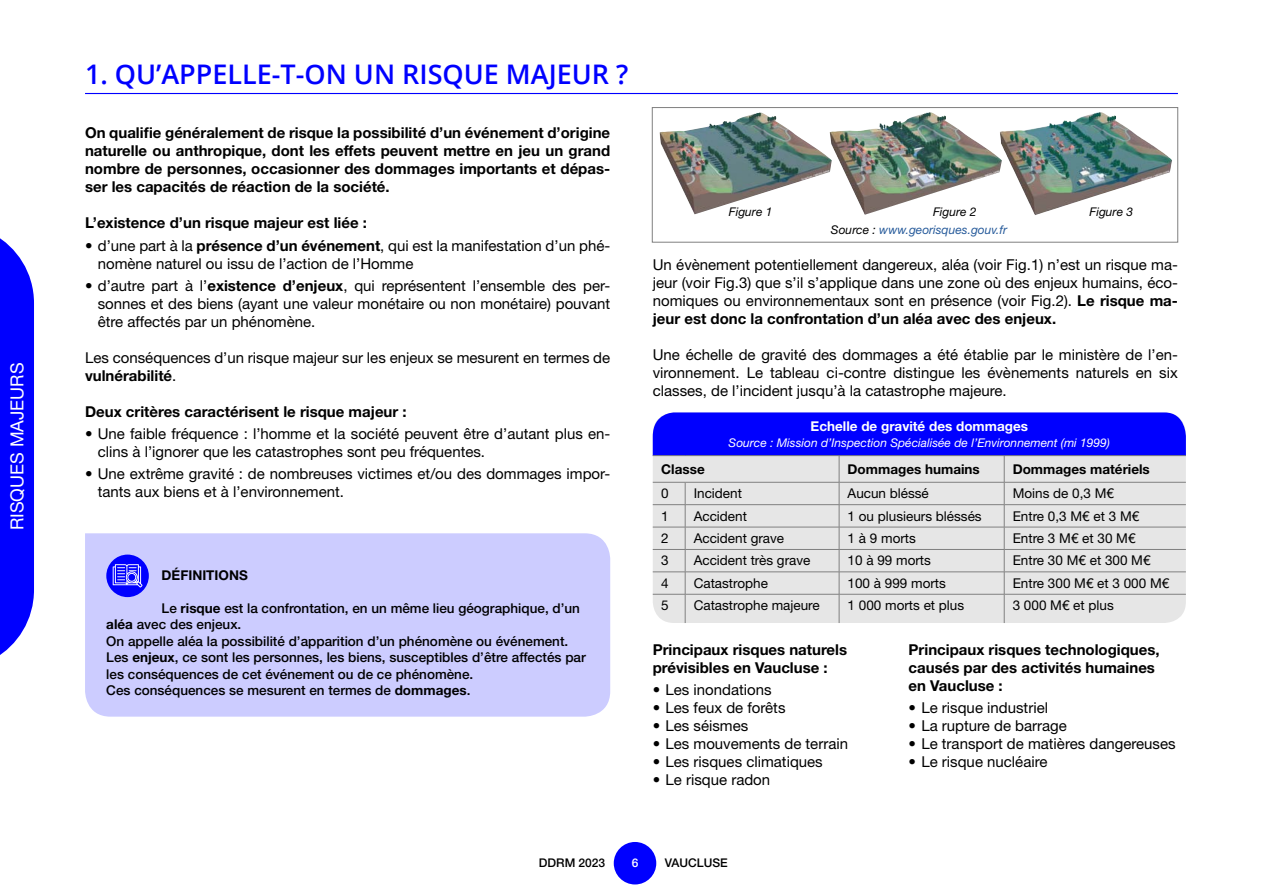
<style>
.page{position:relative;width:1263px;height:893px;background:#fff}
.page>*{position:absolute;margin:0;border:0;box-sizing:border-box;transform-origin:0 0}
.t1{font:600 27px "Open Sans";color:#00f}
.t2{font:18px "Helvetica Neue LT Std";color:#fff}
.t3{font:15px/18px "Helvetica Neue LT Std";color:#000}
.t4{font:700 15px/18px "Helvetica Neue LT Std";color:#000}
.t5{font:500 13.5px/16.5px "Helvetica Neue LT Std";color:#000}
.t6{font:13.5px "Helvetica Neue LT Std";color:#000}
.t7{font:700 13.5px "Helvetica Neue LT Std";color:#000}
.t8{font:700 13.5px "Helvetica Neue LT Std";color:#fff}
.t9{font:italic 12px "Helvetica Neue LT Std";color:#fff}
.t10{font:italic 12px "Helvetica Neue LT Std";color:#275b9b}
.t11{font:italic 12px "Helvetica Neue LT Std";color:#000}
.t12{font:500 12px "Helvetica Neue LT Std";color:#000}
.t13{font:500 12px "Helvetica Neue LT Std";color:#fff}
.s1{font-weight:700}
.s2{color:#000}
</style>
<div class="page">
<div style="left:614px;top:842px;width:42px;height:42px;background:#00f;border-radius:50%"></div>
<svg style="left:0;top:238px;width:34px;height:417px;background:#1717ff"></svg>
<div style="left:85px;top:533px;width:525px;height:184px;background:#ccf"></div>
<div style="left:106px;top:555px;width:43px;height:42px;background:#00f;border-radius:50%"></div>
<svg style="left:113px;top:564px;width:30px;height:24px"></svg>
<hr style="left:85px;top:93px;width:1093px;height:1px;background:#00f">
<svg style="left:653px;top:412px;width:533px;height:211px;background:#b4b4e7"></svg>
<img style="left:659px;top:112px;width:171px;height:102px">
<img style="left:830px;top:112px;width:172px;height:103px">
<img style="left:1027px;top:112px;width:72px;height:18px">
<div style="left:652px;top:107px;width:526px;height:135px;border:1px solid #808080"></div>
<p class="t2" style="left:6px;top:530px;width:169px;rotate:-90deg">RISQUES MAJEURS</p>
<h1 class="t1" style="left:85px;top:56px;width:545px">1. QU’APPELLE-T-ON UN RISQUE MAJEUR ?</h1>
<p class="t4" style="left:85px;top:124px;width:527px;text-align:justify">On qualifie généralement de risque la possibilité d’un événement d’origine naturelle ou anthropique, dont les effets peuvent mettre en jeu un grand nombre de personnes, occasionner des dommages importants et dépas&shy;ser les capacités de réaction de la société.</p>
<p class="t4" style="left:85px;top:214px;width:283px">L’existence d’un risque majeur est liée :</p>
<p class="t3" style="left:98px;top:236px;width:514px;text-indent:-13px">• d’une part à la <span class="s1">présence d’un événement</span>, qui est la manifestation d’un phé&shy;nomène naturel ou issu de l’action de l’Homme</p>
<p class="t3" style="left:98px;top:276px;width:514px;text-align:justify;text-indent:-13px">• d’autre part à l’<span class="s1">existence d’enjeux</span>, qui représentent l’ensemble des per&shy;sonnes et des biens (ayant une valeur monétaire ou non monétaire) pouvant être affectés par un phénomène.</p>
<p class="t3" style="left:85px;top:348px;width:527px">Les conséquences d’un risque majeur sur les enjeux se mesurent en termes de <span class="s1">vulnérabilité</span>.</p>
<p class="t4" style="left:85px;top:402px;width:323px">Deux critères caractérisent le risque majeur :</p>
<p class="t3" style="left:98px;top:424px;width:514px;text-indent:-13px">• Une faible fréquence : l’homme et la société peuvent être d’autant plus en&shy;clins à l’ignorer que les catastrophes sont peu fréquentes.</p>
<p class="t3" style="left:98px;top:465px;width:514px;text-indent:-13px">• Une extrême gravité : de nombreuses victimes et/ou des dommages impor&shy;tants aux biens et à l’environnement.</p>
<p class="t7" style="left:162px;top:567px;width:88px">DÉFINITIONS</p>
<p class="t5" style="left:106px;top:600px;width:481px;text-indent:55px">Le <span class="s1">risque</span> est la confrontation, en un même lieu géographique, d’un <span class="s1">aléa</span> avec des enjeux.<br>On appelle aléa la possibilité d’apparition d’un phénomène ou événement.<br>Les <span class="s1">enjeux</span>, ce sont les personnes, les biens, susceptibles d’être affectés par les conséquences de cet événement ou de ce phénomène.<br>Ces conséquences se mesurent en termes de <span class="s1">dommages</span>.</p>
<p class="t11" style="left:729px;top:205px;width:45px">Figure 1</p>
<p class="t11" style="left:933px;top:205px;width:45px">Figure 2</p>
<p class="t11" style="left:1089px;top:205px;width:45px">Figure 3</p>
<p class="t10" style="left:831px;top:222px;width:177px"><span class="s2">Source :</span> www.georisques.gouv.fr</p>
<p class="t3" style="left:653px;top:255px;width:527px;text-align:justify">Un évènement potentiellement dangereux, aléa (voir Fig.1) n’est un risque ma&shy;jeur (voir Fig.3) que s’il s’applique dans une zone où des enjeux humains, éco&shy;nomiques ou environnementaux sont en présence (voir Fig.2). <span class="s1">Le risque ma&shy;jeur est donc la confrontation d’un aléa avec des enjeux.</span></p>
<p class="t3" style="left:653px;top:345px;width:527px;text-align:justify">Une échelle de gravité des dommages a été établie par le ministère de l’en&shy;vironnement. Le tableau ci-contre distingue les évènements naturels en six classes, de l’incident jusqu’à la catastrophe majeure.</p>
<p class="t8" style="left:811px;top:417px;width:219px">Echelle de gravité des dommages</p>
<p class="t9" style="left:729px;top:436px;width:383px">Source : Mission d’Inspection Spécialisée de l’Environnement (mi 1999)</p>
<p class="t7" style="left:661px;top:461px;width:45px">Classe</p>
<p class="t7" style="left:848px;top:461px;width:134px">Dommages humains</p>
<p class="t7" style="left:1013px;top:461px;width:139px">Dommages matériels</p>
<p class="t6" style="left:661px;top:485px;width:9px">0</p>
<p class="t6" style="left:694px;top:485px;width:50px">Incident</p>
<p class="t6" style="left:848px;top:485px;width:83px">Aucun bléssé</p>
<p class="t6" style="left:1013px;top:485px;width:103px">Moins de 0,3 M€</p>
<p class="t6" style="left:661px;top:508px;width:9px">1</p>
<p class="t6" style="left:694px;top:508px;width:55px">Accident</p>
<p class="t6" style="left:848px;top:508px;width:136px">1 ou plusieurs bléssés</p>
<p class="t6" style="left:1013px;top:508px;width:128px">Entre 0,3 M€ et 3 M€</p>
<p class="t6" style="left:661px;top:530px;width:9px">2</p>
<p class="t6" style="left:694px;top:530px;width:92px">Accident grave</p>
<p class="t6" style="left:848px;top:530px;width:70px">1 à 9 morts</p>
<p class="t6" style="left:1013px;top:530px;width:124px">Entre 3 M€ et 30 M€</p>
<p class="t6" style="left:661px;top:553px;width:9px">3</p>
<p class="t6" style="left:694px;top:553px;width:118px">Accident très grave</p>
<p class="t6" style="left:848px;top:553px;width:85px">10 à 99 morts</p>
<p class="t6" style="left:1013px;top:553px;width:139px">Entre 30 M€ et 300 M€</p>
<p class="t6" style="left:661px;top:575px;width:9px">4</p>
<p class="t6" style="left:694px;top:575px;width:76px">Catastrophe</p>
<p class="t6" style="left:848px;top:575px;width:100px">100 à 999 morts</p>
<p class="t6" style="left:1013px;top:575px;width:158px">Entre 300 M€ et 3 000 M€</p>
<p class="t6" style="left:661px;top:597px;width:9px">5</p>
<p class="t6" style="left:694px;top:597px;width:128px">Catastrophe majeure</p>
<p class="t6" style="left:848px;top:597px;width:118px">1 000 morts et plus</p>
<p class="t6" style="left:1013px;top:597px;width:103px">3 000 M€ et plus</p>
<p class="t4" style="left:653px;top:640px;width:196px">Principaux risques naturels prévisibles en Vaucluse :</p>
<p class="t3" style="left:653px;top:681px;width:120px">• Les inondations</p>
<p class="t3" style="left:653px;top:699px;width:134px">• Les feux de forêts</p>
<p class="t3" style="left:653px;top:717px;width:97px">• Les séismes</p>
<p class="t3" style="left:653px;top:735px;width:197px">• Les mouvements de terrain</p>
<p class="t3" style="left:653px;top:753px;width:172px">• Les risques climatiques</p>
<p class="t3" style="left:653px;top:771px;width:119px">• Le risque radon</p>
<p class="t4" style="left:909px;top:640px;width:253px">Principaux risques technologiques, causés par des activités humaines en Vaucluse :</p>
<p class="t3" style="left:909px;top:699px;width:141px">• Le risque industriel</p>
<p class="t3" style="left:909px;top:717px;width:160px">• La rupture de barrage</p>
<p class="t3" style="left:909px;top:735px;width:268px">• Le transport de matières dangereuses</p>
<p class="t3" style="left:909px;top:753px;width:140px">• Le risque nucléaire</p>
<p class="t12" style="left:539px;top:855px;width:68px">DDRM 2023</p>
<p class="t13" style="left:632px;top:855px;width:8px">6</p>
<p class="t12" style="left:665px;top:856px;width:64px">VAUCLUSE</p>
</div>
